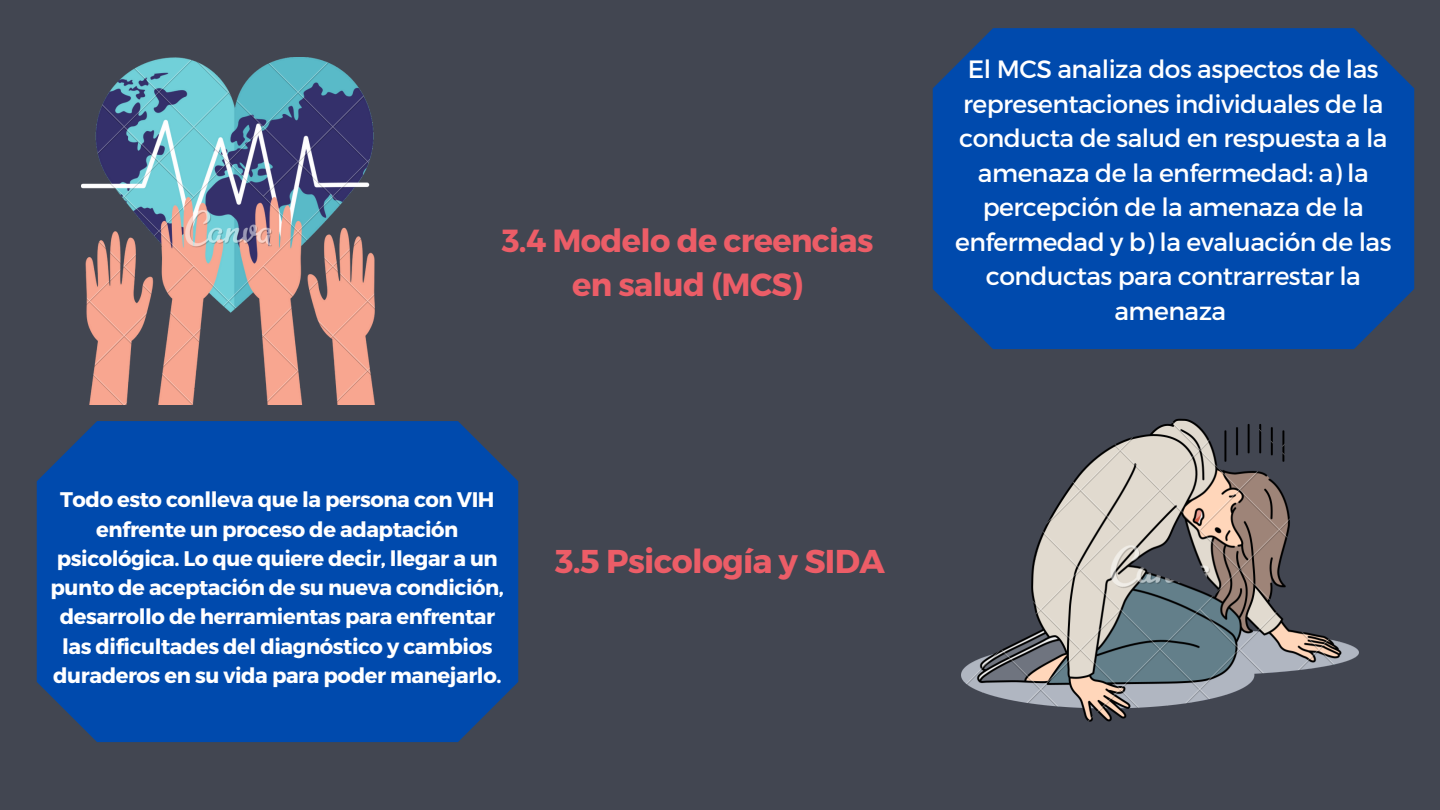
<style>
.page{position:relative;width:1440px;height:810px;background:#424651}
.page>*{position:absolute;margin:0;border:0;box-sizing:border-box;transform-origin:0 0}
.t1{font:700 33px "Montserrat";letter-spacing:-.02em;color:#ec5d67}
.t2{font:700 32px/44.2px "Montserrat";letter-spacing:-.02em;color:#ec5d67;text-align:center}
.t3{font:25px/34.5px "Montserrat";letter-spacing:-.02em;color:#fff;text-align:center}
.t4{font:700 21.1px/29.2px "Montserrat";letter-spacing:-.02em;color:#fff;text-align:center}
</style>
<div class="page">
<img style="left:81px;top:57px;width:294px;height:348px">
<div style="left:37px;top:421px;width:481px;height:321px;background:#004aad"></div>
<img style="left:961px;top:418px;width:398px;height:304px">
<div style="left:933px;top:28px;width:481px;height:321px;background:#004aad"></div>
<h2 class="t2" style="left:502px;top:216px;width:373px">3.4 Modelo de creencias en salud (MCS)</h2>
<p class="t4" style="left:51px;top:484px;width:455px">Todo esto conlleva que la persona con VIH enfrente un proceso de adaptación psicológica. Lo que quiere decir, llegar a un punto de aceptación de su nueva condición, desarrollo de herramientas para enfrentar las dificultades del diagnóstico y cambios duraderos en su vida para poder manejarlo.</p>
<h1 class="t1" style="left:555px;top:540px;width:331px">3.5 Psicología y SIDA</h1>
<p class="t3" style="left:955px;top:51px;width:438px">El MCS analiza dos aspectos de las representaciones individuales de la conducta de salud en respuesta a la amenaza de la enfermedad: a) la percepción de la amenaza de la enfermedad y b) la evaluación de las conductas para contrarrestar la amenaza</p>
</div>
